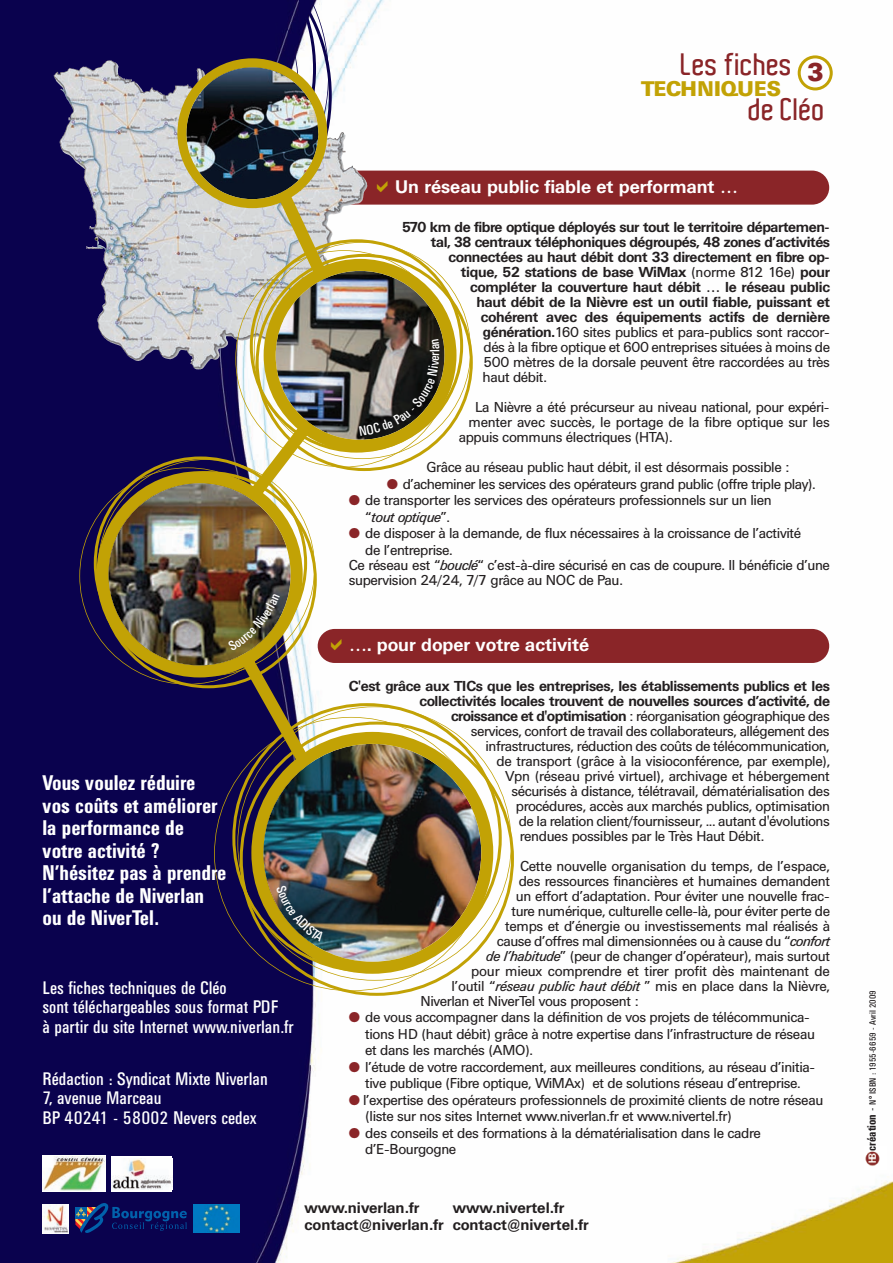
<style>
.page{position:relative;width:893px;height:1263px;background:#fff}
.page>*{position:absolute;margin:0;border:0;box-sizing:border-box;transform-origin:0 0}
.t1{font:600 30.15px/44.8px "Aldo";color:#8a2528}
.t2{font:900 25.5px "Univers BQ";color:#8a2528}
.t3{font:900 21.15px "Univers BQ";letter-spacing:-.04em;color:#c2a205}
.t4{font:700 21px/22.5px "Univers Condensed BQ";color:#fff}
.t5{font:18px/19.5px "Univers Condensed BQ";color:#fff}
.t6{font:700 18px "Univers BQ";color:#fff}
.t7{font:700 15px/16.5px "Univers BQ";color:#231f20}
.t8{font:14.25px/16.5px "Univers BQ";letter-spacing:-.03em;color:#231f20}
.t9{font:700 14.25px "Univers BQ";letter-spacing:-.03em;color:#231f20}
.t10{font:9px "Univers Condensed BQ";color:#231f20}
.s1{font-weight:400}
.s2{font-weight:700}
.s3{color:#8a2528}
.s4{font-style:italic}
.s5{font-weight:700;font-size:12px}
.s6{font-size:12px}
</style>
<div class="page">
<img style="left:0;top:0;width:893px;height:1263px">
<svg style="left:0;top:0;width:329px;height:253px;background:#211a5e"></svg>
<img style="left:865px;top:1147px;width:22px;height:22px">
<div style="left:318px;top:171px;width:511px;height:34px;background:#8a2528;border-radius:17px"></div>
<svg style="left:798px;top:55px;width:35px;height:35px"></svg>
<svg style="left:188px;top:677px;width:177px;height:179px;background:#352e68"></svg>
<svg style="left:232px;top:703px;width:270px;height:269px"></svg>
<svg style="left:240px;top:722px;width:274px;height:274px"></svg>
<svg style="left:100px;top:677px;width:217px;height:11px;background:#4a3f53"></svg>
<div style="left:318px;top:629px;width:511px;height:34px;background:#8a2528;border-radius:17px"></div>
<img style="left:251px;top:732px;width:242px;height:242px">
<svg style="left:456px;top:254px;width:17px;height:217px"></svg>
<div style="left:111px;top:1156px;width:61px;height:36px;background:#fff"></div>
<img style="left:111px;top:1158px;width:61px;height:31px">
<svg style="left:75px;top:1203px;width:112px;height:30px;background:#111f64"></svg>
<img style="left:43px;top:1204px;width:26px;height:29px">
<svg style="left:43px;top:1156px;width:63px;height:36px"></svg>
<img style="left:43px;top:1157px;width:63px;height:33px">
<img style="left:194px;top:1204px;width:46px;height:29px">
<svg style="left:276px;top:885px;width:49px;height:57px;background:#3c493a"></svg>
<img style="left:96px;top:58px;width:360px;height:619px">
<h1 class="t1" style="left:749px;top:43px;width:78px;text-indent:-68px">Les fiches de Cléo</h1>
<h2 class="t2" style="left:807px;top:59px;width:19px">3</h2>
<h3 class="t3" style="left:641px;top:77px;width:142px">TECHNIQUES</h3>
<p class="t6" style="left:395px;top:176px;width:344px">Un réseau public fiable et performant …</p>
<p class="t9" style="left:402px;top:219px;width:429px">570 km de fibre optique déployés sur tout le territoire départemen-</p>
<p class="t9" style="left:431px;top:234px;width:401px">tal, 38 centraux téléphoniques dégroupés, 48 zones d’activités</p>
<p class="t9" style="left:449px;top:249px;width:383px">connectées au haut débit dont 33 directement en fibre op-</p>
<p class="t9" style="left:461px;top:264px;width:371px">tique, 52 stations de base WiMax <span class="s1">(norme 812 16e)</span> pour</p>
<p class="t9" style="left:470px;top:280px;width:362px">compléter la couverture haut débit … le réseau public</p>
<p class="t9" style="left:476px;top:295px;width:355px">haut débit de la Nièvre est un outil fiable, puissant et</p>
<p class="t9" style="left:481px;top:310px;width:351px">cohérent avec des équipements actifs de dernière</p>
<p class="t8" style="left:483px;top:324px;width:348px"><span class="s2">génération.</span>160 sites publics et para-publics sont raccor-</p>
<p class="t8" style="left:483px;top:339px;width:348px">dés à la fibre optique et 600 entreprises situées à moins de</p>
<p class="t8" style="left:483px;top:354px;width:348px">500 mètres de la dorsale peuvent être raccordées au très</p>
<p class="t8" style="left:483px;top:369px;width:66px">haut débit.</p>
<p class="t8" style="left:475px;top:399px;width:356px">La Nièvre a été précurseur au niveau national, pour expéri-</p>
<p class="t8" style="left:468px;top:414px;width:363px">menter avec succès, le portage de la fibre optique sur les</p>
<p class="t8" style="left:459px;top:429px;width:215px">appuis communs électriques (HTA).</p>
<p class="t8" style="left:427px;top:459px;width:364px">Grâce au réseau public haut débit, il est désormais possible :</p>
<p class="t8" style="left:387px;top:476px;width:430px"><span class="s3">●</span> d’acheminer les services des opérateurs grand public (offre triple play).</p>
<p class="t8" style="left:365px;top:492px;width:408px;text-indent:-17px"><span class="s3">●</span> de transporter les services des opérateurs professionnels sur un lien “<span class="s4">tout optique</span>”.</p>
<p class="t8" style="left:365px;top:525px;width:438px;text-indent:-17px"><span class="s3">●</span> de disposer à la demande, de flux nécessaires à la croissance de l’activité de l’entreprise.</p>
<p class="t8" style="left:349px;top:557px;width:483px;line-height:15px">Ce réseau est “<span class="s4">bouclé</span>“ c’est-à-dire sécurisé en cas de coupure. Il bénéficie d’une supervision 24/24, 7/7 grâce au NOC de Pau.</p>
<h3 class="t4" style="left:43px;top:772px;width:185px">Vous voulez réduire vos coûts et améliorer la performance de votre activité ?<br>N’hésitez pas à prendre l’attache de Niverlan ou de NiverTel.</h3>
<p class="t5" style="left:43px;top:977px;width:253px">Les fiches techniques de Cléo<br>sont téléchargeables sous format PDF<br>à partir du site Internet www.niverlan.fr</p>
<p class="t5" style="left:43px;top:1068px;width:227px">Rédaction : Syndicat Mixte Niverlan<br>7, avenue Marceau<br>BP 40241 - 58002 Nevers cedex</p>
<p class="t6" style="left:349px;top:635px;width:242px">…. pour doper votre activité</p>
<p class="t9" style="left:349px;top:678px;width:483px">C'est grâce aux TICs que les entreprises, les établissements publics et les</p>
<p class="t9" style="left:419px;top:693px;width:412px">collectivités locales trouvent de nouvelles sources d’activité, de</p>
<p class="t8" style="left:451px;top:707px;width:380px"><span class="s2">croissance et d'optimisation</span> : réorganisation géographique des</p>
<p class="t8" style="left:471px;top:722px;width:360px">services, confort de travail des collaborateurs, allégement des</p>
<p class="t8" style="left:486px;top:737px;width:346px">infrastructures, réduction des coûts de télécommunication,</p>
<p class="t8" style="left:497px;top:752px;width:335px">de transport (grâce à la visioconférence, par exemple),</p>
<p class="t8" style="left:505px;top:767px;width:326px">Vpn (réseau privé virtuel), archivage et hébergement</p>
<p class="t8" style="left:511px;top:782px;width:320px">sécurisés à distance, télétravail, dématérialisation des</p>
<p class="t8" style="left:516px;top:797px;width:316px">procédures, accès aux marchés publics, optimisation</p>
<p class="t8" style="left:519px;top:812px;width:313px">de la relation client/fournisseur, ... autant d'évolutions</p>
<p class="t8" style="left:520px;top:827px;width:246px">rendues possibles par le Très Haut Débit.</p>
<p class="t8" style="left:520px;top:857px;width:311px">Cette nouvelle organisation du temps, de l’espace,</p>
<p class="t8" style="left:519px;top:872px;width:313px">des ressources financières et humaines demandent</p>
<p class="t8" style="left:516px;top:887px;width:315px">un effort d’adaptation. Pour éviter une nouvelle frac-</p>
<p class="t8" style="left:511px;top:902px;width:320px">ture numérique, culturelle celle-là, pour éviter perte de</p>
<p class="t8" style="left:505px;top:917px;width:326px">temps et d’énergie ou investissements mal réalisés à</p>
<p class="t8" style="left:497px;top:932px;width:335px">cause d’offres mal dimensionnées ou à cause du “<span class="s4">confort</span></p>
<p class="t8" style="left:486px;top:947px;width:346px"><span class="s4">de l’habitude</span>” (peur de changer d’opérateur), mais surtout</p>
<p class="t8" style="left:471px;top:962px;width:360px">pour mieux comprendre et tirer profit dès maintenant de</p>
<p class="t8" style="left:452px;top:977px;width:380px">l’outil “<span class="s4">réseau public haut débit</span> ” mis en place dans la Nièvre,</p>
<p class="t8" style="left:420px;top:992px;width:220px">Niverlan et NiverTel vous proposent :</p>
<p class="t8" style="left:365px;top:1009px;width:451px;text-indent:-17px"><span class="s3">●</span> de vous accompagner dans la définition de vos projets de télécommunica&shy;tions HD (haut débit) grâce à notre expertise dans l’infrastructure de réseau et dans les marchés (AMO).</p>
<p class="t8" style="left:349px;top:1058px;width:468px;text-align:center"><span class="s3">●</span> l’étude de votre raccordement, aux meilleures conditions, au réseau d’initia&shy;tive publique (Fibre optique, WiMAx) et de solutions réseau d’entreprise.</p>
<p class="t8" style="left:365px;top:1091px;width:460px;text-indent:-17px"><span class="s3">●</span> l’expertise des opérateurs professionnels de proximité clients de notre réseau (liste sur nos sites Internet www.niverlan.fr et www.nivertel.fr)</p>
<p class="t8" style="left:365px;top:1124px;width:397px;text-indent:-17px"><span class="s3">●</span> des conseils et des formations à la dématérialisation dans le cadre d’E-Bourgogne</p>
<p class="t7" style="left:304px;top:1199px;width:116px">www.niverlan.fr</p>
<p class="t7" style="left:304px;top:1199px;width:286px;text-indent:148px">www.nivertel.fr contact@niverlan.fr contact@nivertel.fr</p>
<p class="t10" style="left:868px;top:1150px;width:162px;rotate:-90deg"><span class="s5">création</span> <span class="s6">-</span> N° ISBN : 1955-6659 - Avril 2009</p>
</div>
